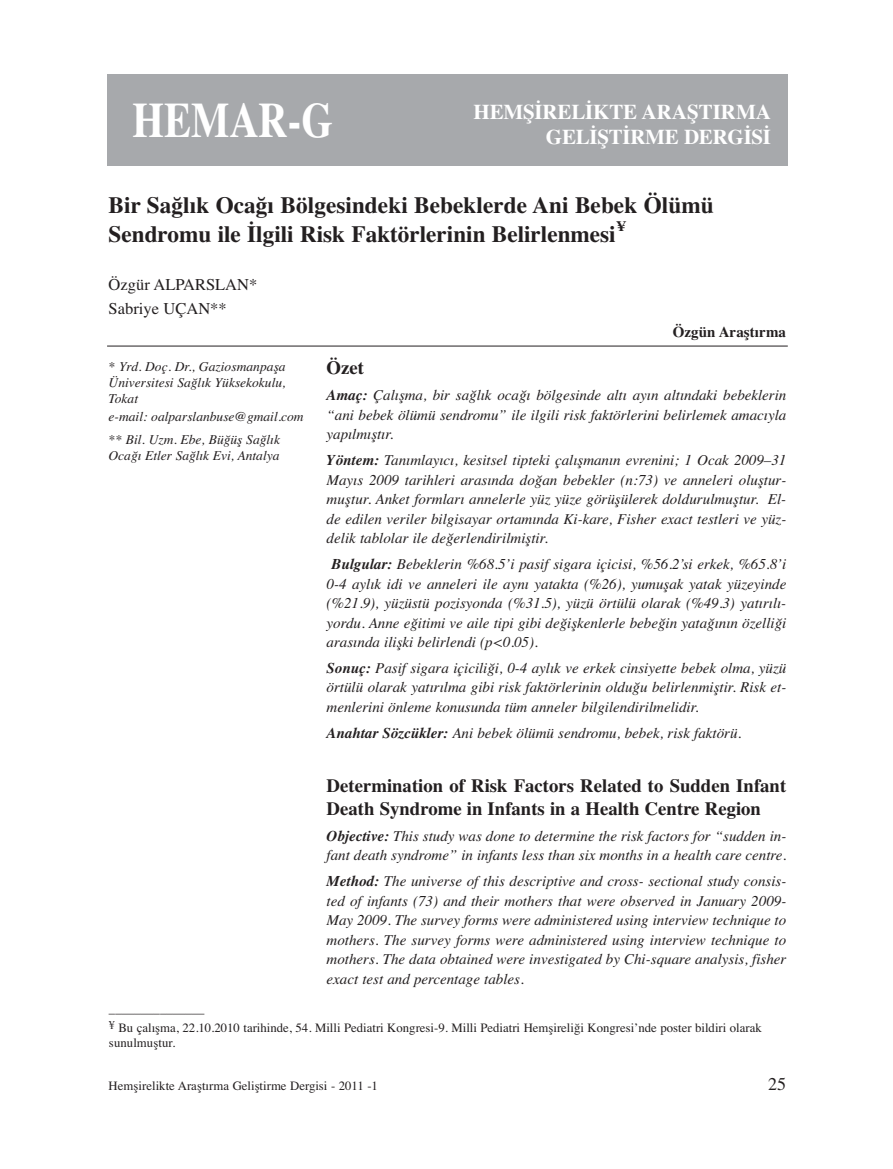
<style>
.page{position:relative;width:893px;height:1169px;background:#fff}
.page>*{position:absolute;margin:0;border:0;box-sizing:border-box;transform-origin:0 0}
.t1{font:700 49.35px "Times TU";color:#fff;scale:.82 1}
.t2{font:700 23.25px/29.1px "Times TU";color:#231f20}
.t3{font:700 21px/25.2px "Times TU";letter-spacing:-.01em;color:#fff;text-align:right}
.t4{font:700 18.75px/22.5px "Times TU";color:#231f20}
.t5{font:18px "Times TU";color:#231f20}
.t6{font:16.5px/24px "Times TU";color:#231f20}
.t7{font:italic 15px/19.5px "Times TU";color:#231f20;text-align:justify}
.t8{font:700 15px "Times TU";letter-spacing:.005em;color:#231f20}
.t9{font:700 14.4px "Times TU";color:#231f20}
.t10{font:italic 13.5px/16.2px "Times TU";color:#231f20;text-align:justify}
.t11{font:12.75px/15.3px "Times TU";color:#231f20}
.s1{font-weight:700}
</style>
<div class="page">
<div style="left:107px;top:74px;width:680px;height:92px;background:#a7a9ac"></div>
<hr style="left:107px;top:346px;width:680px;height:1px;background:#231f20">
<h1 class="t1" style="left:132px;top:104px;width:246px">HEMAR-G</h1>
<h3 class="t3" style="left:473px;top:101px;width:299px">HEMŞİRELİKTE ARAŞTIRMA<br>GELİŞTİRME DERGİSİ</h3>
<h2 class="t2" style="left:109px;top:193px;width:606px">Bir Sağlık Ocağı Bölgesindeki Bebeklerde Ani Bebek Ölümü<br>Sendromu ile İlgili Risk Faktörlerinin Belirlenmesi</h2>
<p class="t9" style="left:615px;top:221px;width:9px">¥</p>
<p class="t6" style="left:109px;top:274px;width:150px">Özgür ALPARSLAN*<br>Sabriye UÇAN**</p>
<p class="t10" style="left:109px;top:359px;width:179px">* Yrd. Doç. Dr., Gaziosmanpaşa Üniversitesi Sağlık Yüksekokulu, Tokat</p>
<p class="t10" style="left:109px;top:407px;width:196px;line-height:22.6px">e-mail: oalparslanbuse@gmail.com ** Bil. Uzm. Ebe, Büğüş Sağlık</p>
<p class="t10" style="left:109px;top:449px;width:172px">Ocağı Etler Sağlık Evi, Antalya</p>
<p class="t8" style="left:672px;top:327px;width:115px">Özgün Araştırma</p>
<p class="t4" style="left:326px;top:358px;width:39px">Özet</p>
<p class="t7" style="left:326px;top:387px;width:461px"><span class="s1">Amaç:</span> Çalışma, bir sağlık ocağı bölgesinde altı ayın altındaki bebeklerin “ani bebek ölümü sendromu” ile ilgili risk faktörlerini belirlemek amacıyla yapılmıştır.</p>
<p class="t7" style="left:326px;top:452px;width:461px"><span class="s1">Yöntem:</span> Tanımlayıcı, kesitsel tipteki çalışmanın evrenini; 1 Ocak 2009–31<br>Mayıs 2009 tarihleri arasında doğan bebekler (n:73) ve anneleri oluştur&shy;muştur. Anket formları annelerle yüz yüze görüşülerek doldurulmuştur. El&shy;de edilen veriler bilgisayar ortamında Ki-kare, Fisher exact testleri ve yüz&shy;delik tablolar ile değerlendirilmiştir.</p>
<p class="t7" style="left:326px;top:555px;width:461px;text-indent:5px"><span class="s1">Bulgular:</span> Bebeklerin %68.5’i pasif sigara içicisi, %56.2’si erkek, %65.8’i 0-4 aylık idi ve anneleri ile aynı yatakta (%26), yumuşak yatak yüzeyinde (%21.9), yüzüstü pozisyonda (%31.5), yüzü örtülü olarak (%49.3) yatırılı&shy;yordu. Anne eğitimi ve aile tipi gibi değişkenlerle bebeğin yatağının özelliği arasında ilişki belirlendi (p&lt;0.05).</p>
<p class="t7" style="left:326px;top:659px;width:461px"><span class="s1">Sonuç:</span> Pasif sigara içiciliği, 0-4 aylık ve erkek cinsiyette bebek olma, yüzü örtülü olarak yatırılma gibi risk faktörlerinin olduğu belirlenmiştir. Risk et&shy;menlerini önleme konusunda tüm anneler bilgilendirilmelidir.</p>
<p class="t7" style="left:326px;top:724px;width:416px"><span class="s1">Anahtar Sözcükler:</span> Ani bebek ölümü sendromu, bebek, risk faktörü.</p>
<p class="t4" style="left:326px;top:776px;width:461px">Determination of Risk Factors Related to Sudden Infant<br>Death Syndrome in Infants in a Health Centre Region</p>
<p class="t7" style="left:326px;top:827px;width:461px"><span class="s1">Objective:</span> This study was done to determine the risk factors for “sudden in&shy;fant death syndrome” in infants less than six months in a health care centre.</p>
<p class="t7" style="left:326px;top:872px;width:461px"><span class="s1">Method:</span> The universe of this descriptive and cross- sectional study consis&shy;ted of infants (73) and their mothers that were observed in January 2009- May 2009. The survey forms were administered using interview technique to mothers. The survey forms were administered using interview technique to mothers. The data obtained were investigated by Chi-square analysis, fisher exact test and percentage tables.</p>
<p class="t11" style="left:109px;top:1006px;width:654px">–––––––––––––––<br><sup>¥</sup> Bu çalışma, 22.10.2010 tarihinde, 54. Milli Pediatri Kongresi-9. Milli Pediatri Hemşireliği Kongresi’nde poster bildiri olarak sunulmuştur.</p>
<p class="t11" style="left:109px;top:1079px;width:271px">Hemşirelikte Araştırma Geliştirme Dergisi - 2011 -1</p>
<p class="t5" style="left:768px;top:1077px;width:20px">25</p>
</div>
